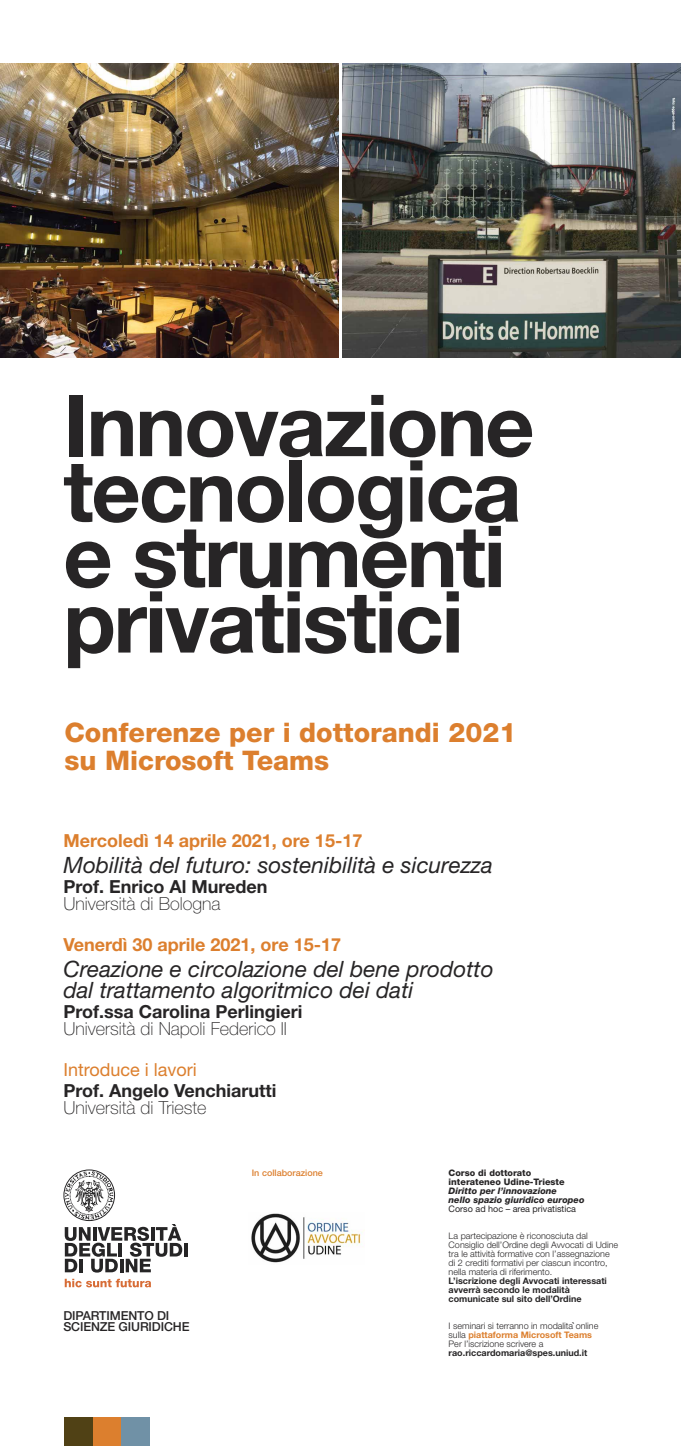
<style>
.page{position:relative;width:681px;height:1446px;background:#fff}
.page>*{position:absolute;margin:0;border:0;box-sizing:border-box;transform-origin:0 0}
.t1{font:700 85.72px/65.5px "Helvetica Neue LT Std";letter-spacing:-.025em;color:#272526}
.t2{font:800 27px/27.4px "Helvetica Neue LT Std";color:#dc7f2e}
.t3{font:italic 22.5px/21px "Helvetica Neue LT Std";color:#272526}
.t4{font:700 18px "Helvetica Neue LT Std";color:#272526}
.t5{font:100 18px "Helvetica Neue LT Std";color:#272526}
.t6{font:700 18px "Helvetica Neue LT Std";color:#dc7f2e}
.t7{font:18px "Helvetica Neue LT Std";color:#dc7f2e}
.t8{font:500 12.38px/11.2px "Helvetica Neue LT Std";letter-spacing:-.01em;color:#272526}
.t9{font:300 9px/9px "Helvetica Neue LT Std";color:#272526}
.t10{font:700 9px/9px "Helvetica Neue LT Std";color:#272526}
.t11{font:italic 800 9px/9px "Helvetica Neue LT Std";color:#272526}
.t12{font:800 9px/9px "Helvetica Neue LT Std";color:#272526}
.t13{font:9px "Helvetica Neue LT Std";color:#272526}
.t14{font:500 9px "Helvetica Neue LT Std";color:#dc7f2e}
.s1{font-family:"Rockwell";font-weight:400}
.s2{font-weight:700;color:#dc7f2e}
</style>
<div class="page">
<hr style="left:184px;top:1243px;width:4px;height:13px;background:#262526">
<svg style="left:65px;top:1171px;width:117px;height:101px"></svg>
<svg style="left:65px;top:1278px;width:86px;height:9px"></svg>
<div style="left:64px;top:1417px;width:29px;height:29px;background:#504115"></div>
<div style="left:93px;top:1417px;width:28px;height:29px;background:#dc7f2e"></div>
<div style="left:121px;top:1417px;width:29px;height:29px;background:#7091a6"></div>
<img style="left:0;top:64px;width:338px;height:293px">
<img style="left:342px;top:64px;width:338px;height:293px">
<img style="left:251px;top:1213px;width:113px;height:50px">
<h1 class="t1" style="left:63px;top:401px;width:472px">Innovazione tecnologica e strumenti privatistici</h1>
<h2 class="t2" style="left:64px;top:719px;width:453px">Conferenze per i dottorandi 2021 su Microsoft Teams</h2>
<h3 class="t6" style="left:63px;top:834px;width:300px">Mercoledì 14 aprile 2021, ore 15-17</h3>
<h3 class="t3" style="left:63px;top:856px;width:430px">Mobilità del futuro: sostenibilità e sicurezza</h3>
<h3 class="t4" style="left:63px;top:880px;width:205px">Prof. Enrico Al Mureden</h3>
<h3 class="t5" style="left:63px;top:897px;width:158px">Università di Bologna</h3>
<h3 class="t6" style="left:63px;top:938px;width:279px">Venerdì 30 aprile 2021, ore 15-17</h3>
<h3 class="t3" style="left:63px;top:960px;width:431px">Creazione e circolazione del bene prodotto dal trattamento algoritmico dei dati</h3>
<h3 class="t4" style="left:63px;top:1005px;width:240px">Prof.ssa Carolina Perlingieri</h3>
<h3 class="t5" style="left:63px;top:1022px;width:225px">Università di Napoli Federico II</h3>
<h3 class="t7" style="left:63px;top:1059px;width:135px">Introduce i lavori</h3>
<h3 class="t4" style="left:63px;top:1084px;width:214px">Prof. Angelo Venchiarutti</h3>
<h3 class="t5" style="left:63px;top:1100px;width:144px">Università di Trieste</h3>
<h3 class="t8" style="left:63px;top:1310px;width:128px">DIPARTIMENTO DI<br>SCIENZE GIURIDICHE</h3>
<p class="t14" style="left:252px;top:1168px;width:73px">In collaborazione</p>
<p class="t12" style="left:448px;top:1168px;width:117px">Corso di dottorato interateneo Udine-Trieste</p>
<p class="t11" style="left:448px;top:1187px;width:137px">Diritto per l’innovazione<br>nello spazio giuridico europeo</p>
<p class="t13" style="left:448px;top:1204px;width:129px">Corso ad hoc – area privatistica</p>
<p class="t9" style="left:448px;top:1232px;width:171px">La partecipazione è riconosciuta dal Consiglio dell’Ordine degli Avvocati di Udine tra le attività formative con l’assegnazione di 2 crediti formativi per ciascun incontro, nella materia di riferimento.</p>
<p class="t10" style="left:448px;top:1277px;width:160px">L’iscrizione degli Avvocati interessati avverrà secondo le modalità comunicate sul sito dell’Ordine</p>
<p class="t9" style="left:448px;top:1322px;width:151px">I seminari si terranno in modalita<span class="s1">̀</span>online sulla <span class="s2">piattaforma Microsoft Teams<br></span>Per l’iscrizione scrivere a</p>
<p class="t10" style="left:448px;top:1349px;width:140px">rao.riccardomaria@spes.uniud.it</p>
</div>
